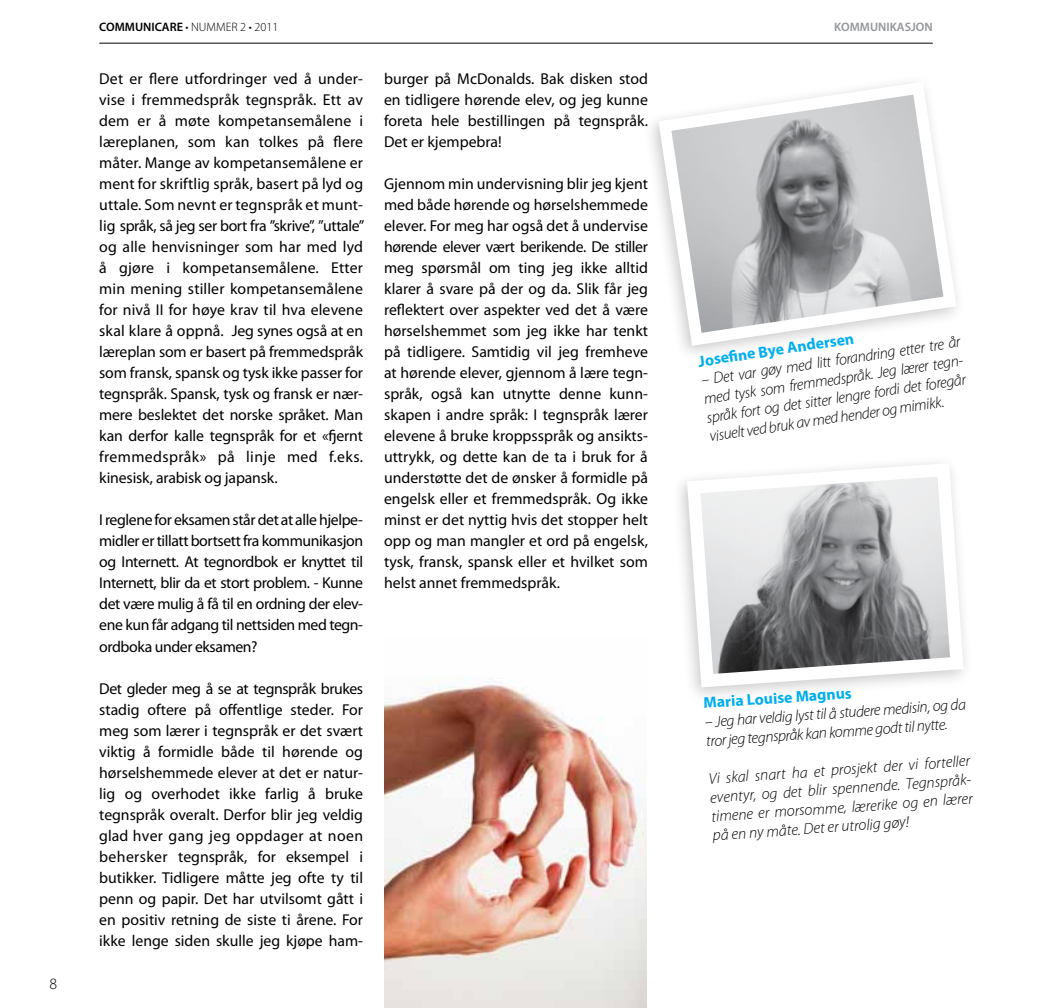
<style>
.page{position:relative;width:1042px;height:1008px;background:#fff}
.page>*{position:absolute;margin:0;border:0;box-sizing:border-box;transform-origin:0 0}
.t1{font:15.75px/21px "Myriad Pro";color:#000;text-align:justify}
.t2{font:italic 300 15.75px/18.9px "Myriad Pro";color:#000}
.t3{font:700 15.75px "Myriad Pro";color:#00aeef}
.t4{font:300 15.75px "Myriad Pro";color:#000}
.t5{font:300 12.25px "Myriad Pro";color:#000}
.t6{font:600 12.25px "Myriad Pro";color:#939598}
.s1{font-weight:600}
</style>
<div class="page">
<hr style="left:99px;top:43px;width:834px;height:1px;background:#000">
<svg style="left:652px;top:82px;width:305px;height:270px"></svg>
<svg style="left:680px;top:462px;width:286px;height:231px"></svg>
<img style="left:384px;top:677px;width:262px;height:330px">
<p class="t4" style="left:50px;top:974px;width:9px">8</p>
<p class="t5" style="left:99px;top:21px;width:181px"><span class="s1">COMMUNICARE</span> • NUMMER 2 • 2011</p>
<p class="t6" style="left:834px;top:20px;width:100px">KOMMUNIKASJON</p>
<p class="t1" style="left:99px;top:69px;width:267px">Det er flere utfordringer ved å under&shy;vise i fremmedspråk tegnspråk. Ett av dem er å møte kompetansemålene i læreplanen, som kan tolkes på flere måter. Mange av kompetansemålene er ment for skriftlig språk, basert på lyd og uttale. Som nevnt er tegnspråk et munt&shy;lig språk, så jeg ser bort fra ”skrive”, ”uttale” og alle henvisninger som har med lyd å gjøre i kompetansemålene. Etter min mening stiller kompetansemålene for nivå II for høye krav til hva elevene skal klare å oppnå. Jeg synes også at en læreplan som er basert på fremmedspråk som fransk, spansk og tysk ikke passer for tegnspråk. Spansk, tysk og fransk er nær&shy;mere beslektet det norske språket. Man kan derfor kalle tegnspråk for et «fjernt fremmedspråk» på linje med f.eks. kinesisk, arabisk og japansk.</p>
<p class="t1" style="left:99px;top:509px;width:265px">I reglene for eksamen står det at alle hjelpe&shy;midler er tillatt bortsett fra kommunikasjon og Internett. At tegnordbok er knyttet til Internett, blir da et stort problem. - Kunne det være mulig å få til en ordning der elev&shy;ene kun får adgang til nettsiden med tegn&shy;ordboka under eksamen?</p>
<p class="t1" style="left:99px;top:677px;width:265px">Det gleder meg å se at tegnspråk brukes stadig oftere på offentlige steder. For meg som lærer i tegnspråk er det svært viktig å formidle både til hørende og hørselshemmede elever at det er natur&shy;lig og overhodet ikke farlig å bruke tegnspråk overalt. Derfor blir jeg veldig glad hver gang jeg oppdager at noen behersker tegnspråk, for eksempel i butikker. Tidligere måtte jeg ofte ty til penn og papir. Det har utvilsomt gått i en positiv retning de siste ti årene. For ikke lenge siden skulle jeg kjøpe ham-</p>
<p class="t1" style="left:384px;top:68px;width:265px">burger på McDonalds. Bak disken stod en tidligere hørende elev, og jeg kunne foreta hele bestillingen på tegnspråk.<br>Det er kjempebra!</p>
<p class="t1" style="left:384px;top:173px;width:265px">Gjennom min undervisning blir jeg kjent med både hørende og hørselshemmede elever. For meg har også det å undervise hørende elever vært berikende. De stiller meg spørsmål om ting jeg ikke alltid klarer å svare på der og da. Slik får jeg reflektert over aspekter ved det å være hørselshemmet som jeg ikke har tenkt på tidligere. Samtidig vil jeg fremheve at hørende elever, gjennom å lære tegn&shy;språk, også kan utnytte denne kunn&shy;skapen i andre språk: I tegnspråk lærer elevene å bruke kroppsspråk og ansikts&shy;uttrykk, og dette kan de ta i bruk for å understøtte det de ønsker å formidle på engelsk eller et fremmedspråk. Og ikke minst er det nyttig hvis det stopper helt opp og man mangler et ord på engelsk, tysk, fransk, spansk eller et hvilket som helst annet fremmedspråk.</p>
<p class="t3" style="left:697px;top:353px;width:159px;rotate:-9deg">Josefi ne Bye Andersen</p>
<p class="t2" style="left:699px;top:372px;width:267px;rotate:-9deg">– Det var gøy med litt forandring etter tre år med tysk som fremmedspråk. Jeg lærer tegn&shy;språk fort og det sitter lengre fordi det foregår visuelt ved bruk av med hender og mimikk.</p>
<p class="t3" style="left:703px;top:694px;width:150px;rotate:-4deg">Maria Louise Magnus</p>
<p class="t2" style="left:704px;top:712px;width:263px;rotate:-4deg">– Jeg har veldig lyst til å studere medisin, og da tror jeg tegnspråk kan komme godt til nytte.</p>
<p class="t2" style="left:708px;top:769px;width:266px;rotate:-4deg">Vi skal snart ha et prosjekt der vi forteller eventyr, og det blir spennende. Tegnspråk&shy;timene er morsomme, lærerike og en lærer på en ny måte. Det er utrolig gøy!</p>
</div>
